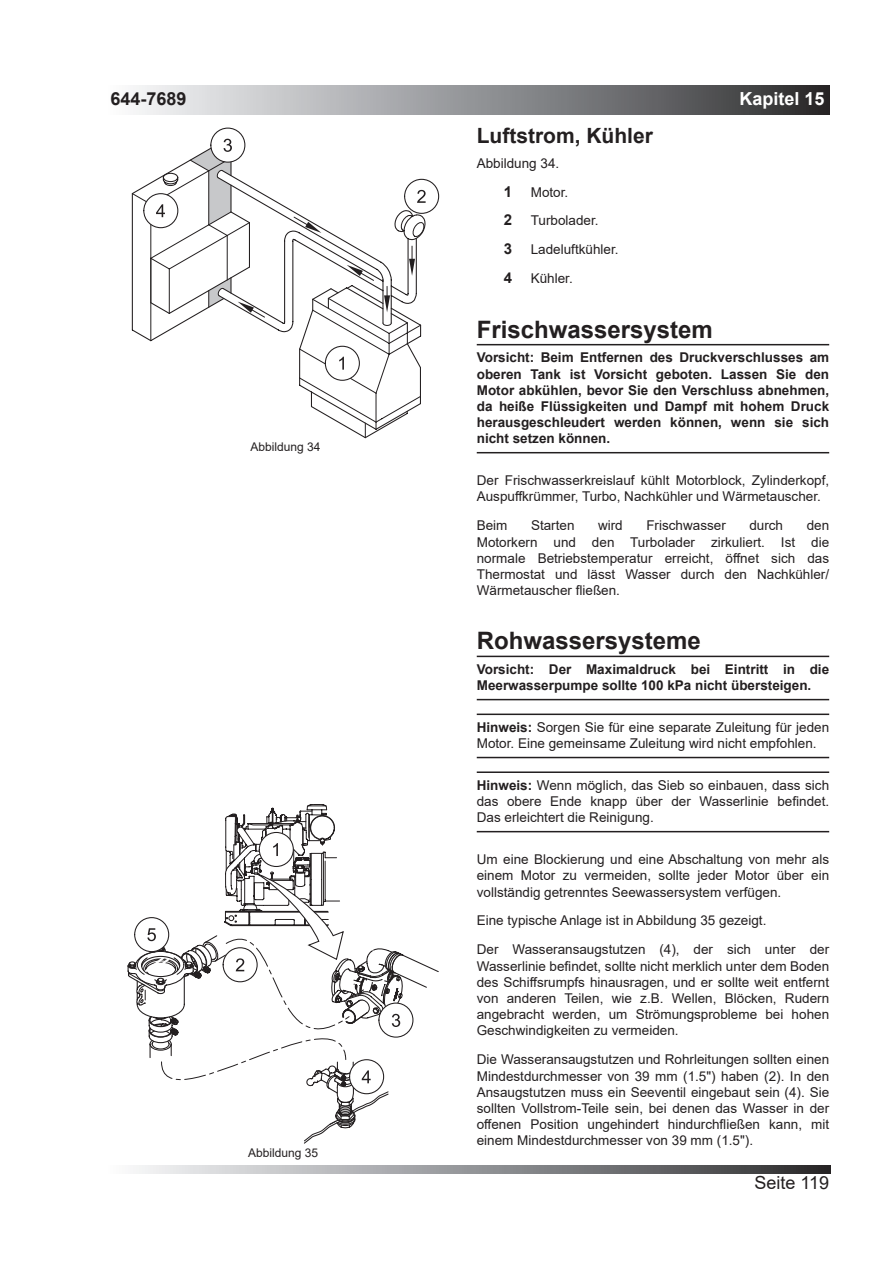
<style>
.page{position:relative;width:893px;height:1263px;background:#fff}
.page>*{position:absolute;margin:0;border:0;box-sizing:border-box;transform-origin:0 0}
.t1{font:700 24px "Arial";color:#231f20}
.t2{font:700 21px "Arial";color:#231f20}
.t3{font:700 18px "Arial";color:#fff}
.t4{font:700 18px "Arial";color:#231f20}
.t5{font:18px "Arial";color:#231f20}
.t6{font:13.5px/16.2px "Arial";color:#231f20;text-align:justify}
.t7{font:700 13.5px/16.2px "Arial";color:#231f20;text-align:justify}
.t8{font:12px "Arial";color:#231f20}
.s1{font-weight:700;font-size:15px}
.s2{font-weight:700}
</style>
<div class="page">
<div style="left:106px;top:85px;width:723px;height:29px;background:linear-gradient(to right,#fcfdff,#2d2e30)"></div>
<svg style="left:136px;top:1165px;width:694px;height:8px;background:#909193"></svg>
<hr style="left:477px;top:344px;width:352px;height:1px;background:#231f20">
<hr style="left:477px;top:452px;width:352px;height:1px;background:#231f20">
<hr style="left:477px;top:656px;width:352px;height:1px;background:#231f20">
<hr style="left:477px;top:699px;width:352px;height:1px;background:#231f20">
<hr style="left:477px;top:713px;width:352px;height:2px;background:#231f20">
<hr style="left:477px;top:757px;width:352px;height:1px;background:#231f20">
<hr style="left:477px;top:771px;width:352px;height:2px;background:#231f20">
<hr style="left:477px;top:831px;width:352px;height:1px;background:#231f20">
<svg style="left:404px;top:179px;width:35px;height:35px"></svg>
<svg style="left:132px;top:128px;width:302px;height:310px"></svg>
<svg style="left:128px;top:804px;width:311px;height:340px"></svg>
<h3 class="t4" style="left:111px;top:86px;width:78px">644-7689</h3>
<h3 class="t3" style="left:740px;top:86px;width:87px">Kapitel 15</h3>
<p class="t8" style="left:250px;top:439px;width:72px">Abbildung 34</p>
<p class="t8" style="left:248px;top:1144px;width:72px">Abbildung 35</p>
<h2 class="t2" style="left:477px;top:121px;width:178px">Luftstrom, Kühler</h2>
<p class="t6" style="left:504px;top:148px;width:116px;line-height:29px;text-align:left;text-indent:-27px">Abbildung 34.<br><span class="s1">1</span> Motor.<br><span class="s1">2</span> Turbolader.<br><span class="s1">3</span> Ladeluftkühler.<br><span class="s1">4</span> Kühler.</p>
<h1 class="t1" style="left:477px;top:312px;width:238px">Frischwassersystem</h1>
<p class="t7" style="left:477px;top:350px;width:354px">Vorsicht: Beim Entfernen des Druckverschlusses am oberen Tank ist Vorsicht geboten. Lassen Sie den Motor abkühlen, bevor Sie den Verschluss abnehmen, da heiße Flüssigkeiten und Dampf mit hohem Druck herausgeschleudert werden können, wenn sie sich nicht setzen können.</p>
<p class="t6" style="left:477px;top:472px;width:354px">Der Frischwasserkreislauf kühlt Motorblock, Zylinderkopf,<br>Auspuffkrümmer, Turbo, Nachkühler und Wärmetauscher.</p>
<p class="t6" style="left:477px;top:517px;width:32px">Beim</p>
<p class="t6" style="left:531px;top:517px;width:45px">Starten</p>
<p class="t6" style="left:598px;top:517px;width:26px">wird</p>
<p class="t6" style="left:646px;top:517px;width:81px">Frischwasser</p>
<p class="t6" style="left:749px;top:517px;width:35px">durch</p>
<p class="t6" style="left:477px;top:517px;width:354px;text-indent:330px">den Motorkern und den Turbolader zirkuliert. Ist die normale Betriebstemperatur erreicht, öffnet sich das Thermostat und lässt Wasser durch den Nachkühler/ Wärmetauscher fließen.</p>
<h1 class="t1" style="left:477px;top:624px;width:226px">Rohwassersysteme</h1>
<p class="t7" style="left:477px;top:661px;width:354px">Vorsicht: Der Maximaldruck bei Eintritt in die<br>Meerwasserpumpe sollte 100 kPa nicht übersteigen.</p>
<p class="t6" style="left:477px;top:719px;width:354px"><span class="s2">Hinweis:</span> Sorgen Sie für eine separate Zuleitung für jeden<br>Motor. Eine gemeinsame Zuleitung wird nicht empfohlen.</p>
<p class="t6" style="left:477px;top:777px;width:354px"><span class="s2">Hinweis:</span> Wenn möglich, das Sieb so einbauen, dass sich das obere Ende knapp über der Wasserlinie befindet.<br>Das erleichtert die Reinigung.</p>
<p class="t6" style="left:477px;top:851px;width:354px">Um eine Blockierung und eine Abschaltung von mehr als einem Motor zu vermeiden, sollte jeder Motor über ein vollständig getrenntes Seewassersystem verfügen.</p>
<p class="t6" style="left:477px;top:906px;width:354px;line-height:29px">Eine typische Anlage ist in Abbildung 35 gezeigt.<br>Der Wasseransaugstutzen (4), der sich unter der</p>
<p class="t6" style="left:477px;top:958px;width:354px">Wasserlinie befindet, sollte nicht merklich unter dem Boden des Schiffsrumpfs hinausragen, und er sollte weit entfernt von anderen Teilen, wie z.B. Wellen, Blöcken, Rudern angebracht werden, um Strömungsprobleme bei hohen Geschwindigkeiten zu vermeiden.</p>
<p class="t6" style="left:477px;top:1051px;width:354px">Die Wasseransaugstutzen und Rohrleitungen sollten einen Mindestdurchmesser von 39 mm (1.5") haben (2). In den Ansaugstutzen muss ein Seeventil eingebaut sein (4). Sie sollten Vollstrom-Teile sein, bei denen das Wasser in der offenen Position ungehindert hindurchfließen kann, mit einem Mindestdurchmesser von 39 mm (1.5").</p>
<h3 class="t5" style="left:754px;top:1170px;width:76px">Seite 119</h3>
</div>
